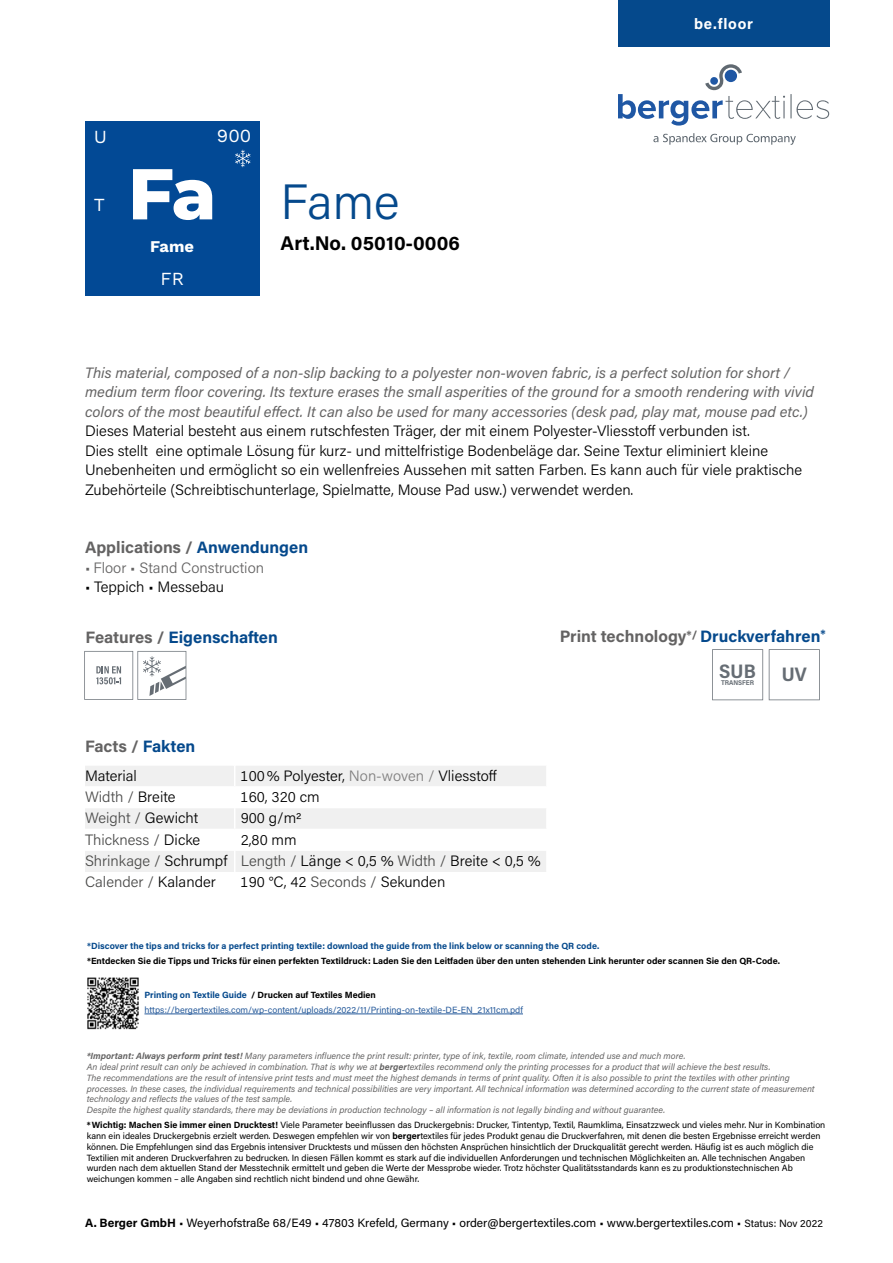
<style>
.page{position:relative;width:893px;height:1263px;background:#fff}
.page>*{position:absolute;margin:0;border:0;box-sizing:border-box;transform-origin:0 0}
.t1{font:800 71.7px "Montserrat";color:#fff}
.t2{font:300 49.5px "Acumin Pro";color:#05498c}
.t3{font:700 19.8px "Acumin Pro";letter-spacing:.01em;color:#000}
.t4{font:700 19.65px "Acumin Pro Semi Cond";color:#666d74}
.t5{font:18.45px "Work Sans";color:#fff}
.t6{font:700 16.5px "Acumin Pro";color:#646363}
.t7{font:700 16.5px "Acumin Pro";color:#05498c}
.t8{font:700 16.35px "Work Sans";color:#fff}
.t9{font:300 15px/19.5px "Acumin Pro";color:#000}
.t10{font:italic 15px/19.5px "Acumin Pro";color:#646363}
.t11{font:300 15px "Acumin Pro";color:#4a4a49}
.t12{font:300 15px "Acumin Pro";color:#646363}
.t13{font:700 15px "Acumin Pro";letter-spacing:.05em;color:#fff}
.t14{font:12px "Acumin Pro";color:#000}
.t15{font:9px/10.8px "Acumin Pro";color:#000}
.t16{font:italic 9px/10.8px "Acumin Pro";color:#646363}
.t17{font:9px/15px "Acumin Pro";color:#275b9b}
.t18{font:700 9px "Acumin Pro";color:#000}
.t19{font:700 9px "Acumin Pro";color:#05498c}
.t20{font:700 6.9px "Acumin Pro Semi Cond";color:#666d74}
.s1{color:#05498c}
.s2{color:#646363}
.s3{color:#7f7e7e}
.s4{color:#000}
.s5{color:#4a4a49}
.s6{font-weight:700;color:#05498c}
.s7{font-weight:700;color:#000}
.s8{font-weight:700}
.s9{font-size:10.5px}
</style>
<div class="page">
<div style="left:85px;top:121px;width:174px;height:174px;background:#024995"></div>
<svg style="left:235px;top:150px;width:16px;height:17px"></svg>
<div style="left:85px;top:766px;width:461px;height:20px;background:#f0f0f0"></div>
<svg style="left:85px;top:808px;width:461px;height:64px;fill:#f0f0f0"></svg>
<hr style="left:85px;top:829px;width:150px;height:1px;background:#fff">
<hr style="left:235px;top:829px;width:313px;height:1px;background:#fff">
<svg style="left:234px;top:766px;width:1px;height:106px"></svg>
<div style="left:618px;top:0;width:211px;height:47px;background:#05498c"></div>
<svg style="left:84px;top:651px;width:102px;height:49px"></svg>
<svg style="left:769px;top:649px;width:51px;height:51px"></svg>
<svg style="left:712px;top:649px;width:51px;height:51px"></svg>
<svg style="left:618px;top:64px;width:211px;height:62px"></svg>
<div style="left:725px;top:70px;width:12px;height:12px;background:#1f57a4;border-radius:50%"></div>
<svg style="left:653px;top:133px;width:143px;height:12px"></svg>
<hr style="left:144px;top:1014px;width:379px;height:1px;background:#275b9b">
<img style="left:87px;top:977px;width:52px;height:53px">
<h3 class="t5" style="left:94px;top:126px;width:15px">U</h3>
<h3 class="t5" style="left:217px;top:125px;width:36px">900</h3>
<h3 class="t5" style="left:94px;top:193px;width:13px">T</h3>
<h1 class="t1" style="left:128px;top:141px;width:90px">Fa</h1>
<h3 class="t8" style="left:150px;top:237px;width:45px">Fame</h3>
<h3 class="t5" style="left:160px;top:268px;width:25px">FR</h3>
<h2 class="t2" style="left:281px;top:168px;width:120px">Fame</h2>
<h3 class="t3" style="left:281px;top:230px;width:181px">Art.No. 05010-0006</h3>
<h3 class="t13" style="left:694px;top:13px;width:60px">be.floor</h3>
<p class="t10" style="left:85px;top:362px;width:730px">This material, composed of a non-slip backing to a polyester non-woven fabric, is a perfect solution for short / medium term floor covering. Its texture erases the small asperities of the ground for a smooth rendering with vivid colors of the most beautiful effect. It can also be used for many accessories (desk pad, play mat, mouse pad etc.)</p>
<p class="t9" style="left:85px;top:420px;width:718px">Dieses Material besteht aus einem rutschfesten Träger, der mit einem Polyester-Vliesstoff verbunden ist.<br>Dies stellt eine optimale Lösung für kurz- und mittelfristige Bodenbeläge dar. Seine Textur eliminiert kleine Unebenheiten und ermöglicht so ein wellenfreies Aussehen mit satten Farben. Es kann auch für viele praktische Zubehörteile (Schreibtischunterlage, Spielmatte, Mouse Pad usw.) verwendet werden.</p>
<h3 class="t6" style="left:85px;top:536px;width:225px">Applications / <span class="s1">Anwendungen</span></h3>
<h3 class="t12" style="left:85px;top:557px;width:181px">• Floor • Stand Construction</h3>
<h3 class="t9" style="left:85px;top:576px;width:141px">• Teppich • Messebau</h3>
<h3 class="t7" style="left:85px;top:626px;width:194px"><span class="s2">Features /</span> Eigenschaften</h3>
<h3 class="t6" style="left:560px;top:625px;width:267px">Print technology<sup>*/</sup> <span class="s1">Druckverfahren</span><sup>*</sup></h3>
<h3 class="t6" style="left:85px;top:735px;width:112px">Facts / <span class="s1">Fakten</span></h3>
<h3 class="t9" style="left:85px;top:765px;width:53px">Material</h3>
<h3 class="t9" style="left:241px;top:765px;width:258px">100% Polyester, <span class="s3">Non-woven /</span> Vliesstoff</h3>
<h3 class="t11" style="left:85px;top:787px;width:92px">Width / <span class="s4">Breite</span></h3>
<h3 class="t9" style="left:241px;top:787px;width:80px">160, 320 cm</h3>
<h3 class="t11" style="left:85px;top:808px;width:115px">Weight / <span class="s4">Gewicht</span></h3>
<h3 class="t9" style="left:241px;top:808px;width:62px">900 g/m2</h3>
<h3 class="t11" style="left:85px;top:829px;width:117px">Thickness / <span class="s4">Dicke</span></h3>
<h3 class="t9" style="left:85px;top:828px;width:457px;line-height:21.3px;text-indent:156px">2,80 mm<br><span class="s5">Shrinkage /</span> Schrumpf <span class="s5">Length /</span> Länge &lt; 0,5 % <span class="s5">Width /</span> Breite &lt; 0,5 %<br><span class="s5">Calender /</span> Kalander</h3>
<h3 class="t9" style="left:241px;top:872px;width:206px">190 °C, 42 <span class="s5">Seconds /</span> Sekunden</h3>
<h3 class="t4" style="left:719px;top:657px;width:38px">SUB</h3>
<p class="t20" style="left:721px;top:678px;width:35px">TRANSFER</p>
<h3 class="t4" style="left:782px;top:660px;width:27px">UV</h3>
<p class="t19" style="left:87px;top:940px;width:514px">*Discover the tips and tricks for a perfect printing textile: download the guide from the link below or scanning the QR code.</p>
<p class="t18" style="left:87px;top:955px;width:694px">*Entdecken Sie die Tipps und Tricks für einen perfekten Textildruck: Laden Sie den Leitfaden über den unten stehenden Link herunter oder scannen Sie den QR-Code.</p>
<p class="t17" style="left:144px;top:987px;width:380px"><span class="s6">Printing on Textile Guide</span> <span class="s7">/ Drucken auf Textiles Medien </span>https://bergertextiles.com/wp-content/uploads/2022/11/Printing-on-textile-DE-EN_21x11cm.pdf</p>
<p class="t16" style="left:87px;top:1050px;width:729px"><span class="s8">*Important: Always perform print test!</span> Many parameters influence the print result: printer, type of ink, textile, room climate, intended use and much more.<br>An ideal print result can only be achieved in combination. That is why we at <span class="s8">berger</span>textiles recommend only the printing processes for a product that will achieve the best results.<br>The recommendations are the result of intensive print tests and must meet the highest demands in terms of print quality. Often it is also possible to print the textiles with other printing processes. In these cases, the individual requirements and technical possibilities are very important. All technical information was determined according to the current state of measurement technology and reflects the values of the test sample.<br>Despite the highest quality standards, there may be deviations in production technology – all information is not legally binding and without guarantee.</p>
<p class="t15" style="left:87px;top:1119px;width:740px"><span class="s8">*Wichtig: Machen Sie immer einen Drucktest!</span> Viele Parameter beeinflussen das Druckergebnis: Drucker, Tintentyp, Textil, Raumklima, Einsatzzweck und vieles mehr. Nur in Kombination kann ein ideales Druckergebnis erzielt werden. Deswegen empfehlen wir von <span class="s8">berger</span>textiles für jedes Produkt genau die Druckverfahren, mit denen die besten Ergebnisse erreicht werden können. Die Empfehlungen sind das Ergebnis intensiver Drucktests und müssen den höchsten Ansprüchen hinsichtlich der Druckqualität gerecht werden. Häufig ist es auch möglich die Textilien mit anderen Druckverfahren zu bedrucken. In diesen Fällen kommt es stark auf die individuellen Anforderungen und technischen Möglichkeiten an. Alle technischen Angaben wurden nach dem aktuellen Stand der Messtechnik ermittelt und geben die Werte der Messprobe wieder. Trotz höchster Qualitätsstandards kann es zu produktionstechnischen Ab weichungen kommen – alle Angaben sind rechtlich nicht bindend und ohne Gewähr.</p>
<h3 class="t14" style="left:85px;top:1214px;width:739px"><span class="s8">A. Berger GmbH</span> • Weyerhofstraße 68/E49 • 47803 Krefeld, Germany • order@bergertextiles.com • www.bergertextiles.com • <span class="s9">Status: Nov 2022</span></h3>
</div>
